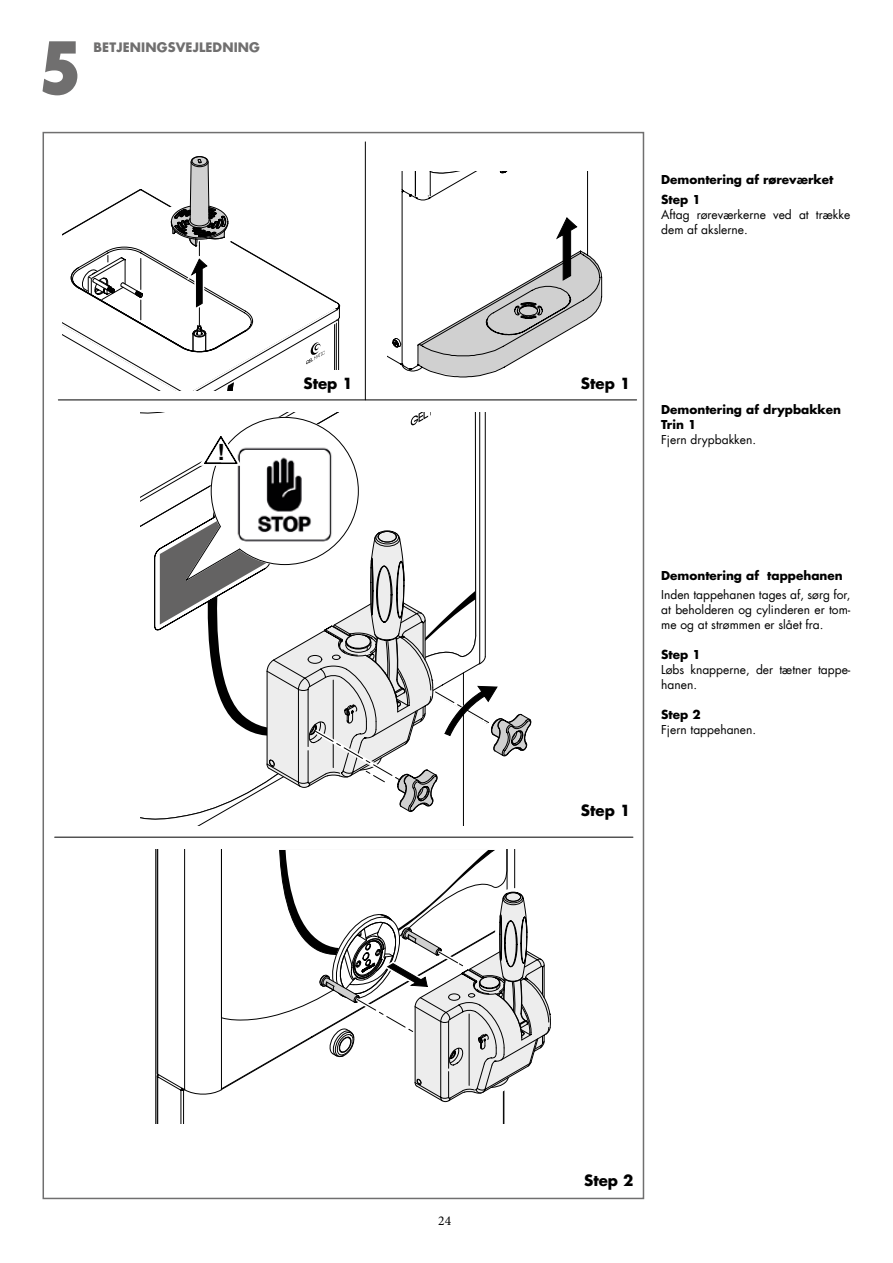
<style>
.page{position:relative;width:893px;height:1263px;background:#fff}
.page>*{position:absolute;margin:0;border:0;box-sizing:border-box;transform-origin:0 0}
.t1{font:800 condensed 70.5px "Futura";color:#706f6f}
.t2{font:700 22.35px "Helvetica";color:#000}
.t3{font:700 15px "Futura";color:#000}
.t4{font:13.5px "Minion Pro";color:#000}
.t5{font:700 12.75px "Futura";letter-spacing:.01em;color:#706f6f}
.t6{font:12px/15px "Futura";color:#000}
.t7{font:700 12px/19.2px "Futura";color:#000}
</style>
<div class="page">
<hr style="left:55px;top:837px;width:578px;height:1px;background:#000">
<hr style="left:58px;top:399px;width:579px;height:1px;background:#000">
<svg style="left:62px;top:141px;width:541px;height:983px"></svg>
<hr style="left:365px;top:142px;width:1px;height:258px;background:#000">
<div style="left:289px;top:370px;width:72px;height:25px;background:#fff"></div>
<div style="left:567px;top:370px;width:72px;height:25px;background:#fff"></div>
<h1 class="t1" style="left:39px;top:24px;width:44px">5</h1>
<p class="t5" style="left:94px;top:39px;width:168px">BETJENINGSVEJLEDNING</p>
<p class="t7" style="left:661px;top:170px;width:174px">Demontering af røreværket<br>Step 1</p>
<p class="t6" style="left:661px;top:207px;width:191px">Aftag røreværkerne ved at trække dem af akslerne.</p>
<h2 class="t2" style="left:217px;top:438px;width:9px">!</h2>
<p class="t3" style="left:303px;top:373px;width:51px">Step 1</p>
<p class="t3" style="left:581px;top:373px;width:51px">Step 1</p>
<p class="t7" style="left:661px;top:401px;width:181px;line-height:15px">Demontering af drypbakken<br>Trin 1</p>
<p class="t6" style="left:661px;top:432px;width:96px">Fjern drypbakken.</p>
<p class="t3" style="left:581px;top:800px;width:51px">Step 1</p>
<p class="t7" style="left:661px;top:566px;width:183px">Demontering af tappehanen</p>
<p class="t6" style="left:661px;top:587px;width:191px;text-align:justify">Inden tappehanen tages af, sørg for, at beholderen og cylinderen er tom&shy;me og at strømmen er slået fra.</p>
<p class="t7" style="left:661px;top:645px;width:41px">Step 1</p>
<p class="t6" style="left:661px;top:662px;width:191px">Løbs knapperne, der tætner tappe&shy;hanen.</p>
<p class="t7" style="left:661px;top:705px;width:41px">Step 2</p>
<p class="t6" style="left:661px;top:722px;width:96px">Fjern tappehanen.</p>
<p class="t4" style="left:438px;top:1212px;width:14px">24</p>
<p class="t3" style="left:584px;top:1170px;width:51px">Step 2</p>
</div>
